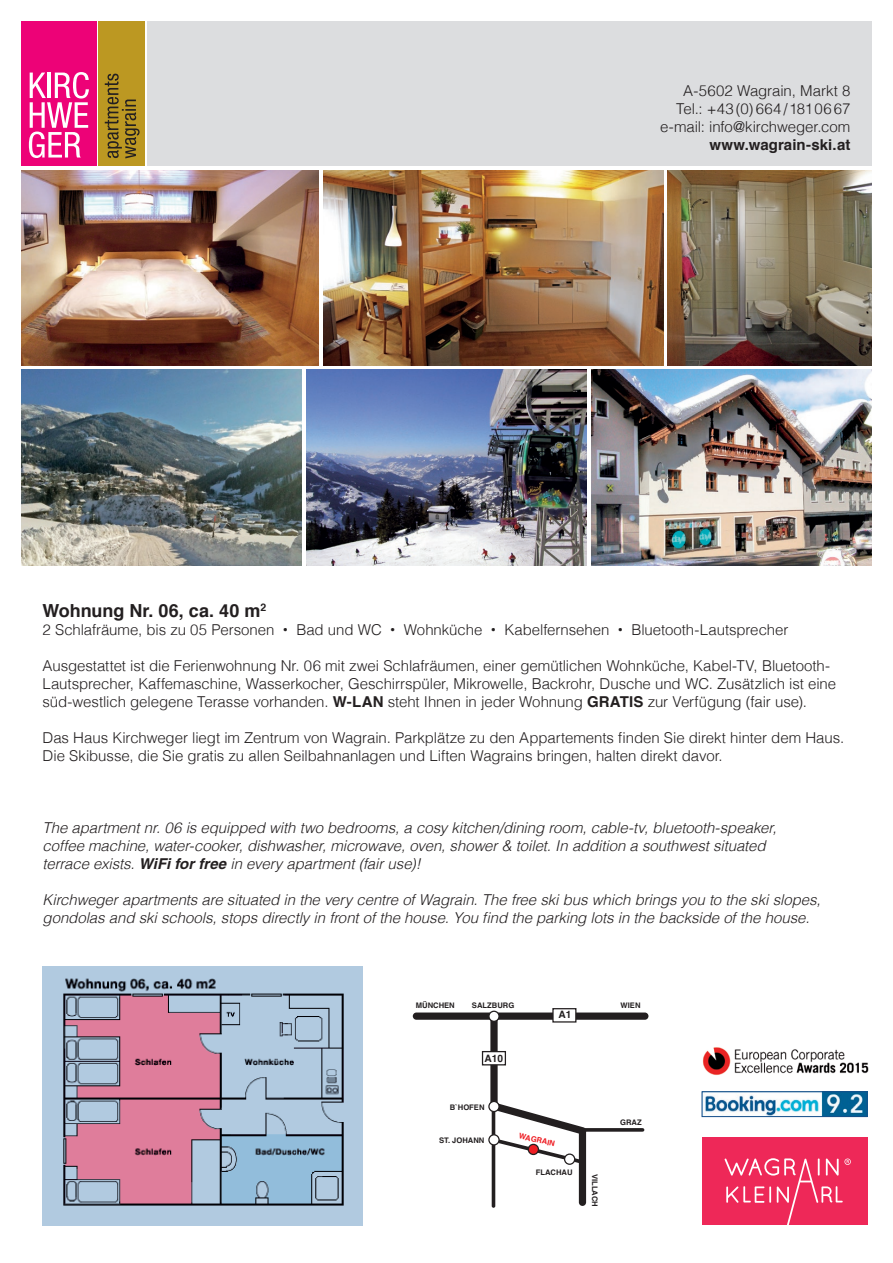
<style>
.page{position:relative;width:893px;height:1263px;background:#fff}
.page>*{position:absolute;margin:0;border:0;box-sizing:border-box;transform-origin:0 0}
.t1{font:700 18px "Helvetica";color:#231f20}
.t2{font:300 15px/18px "Helvetica";letter-spacing:-.005em;color:#231f20}
.t3{font:italic 300 15px/18px "Helvetica";letter-spacing:-.005em;color:#231f20}
.t4{font:700 15px "Helvetica";letter-spacing:.005em;color:#231f20}
.t5{font:700 10.2px "Helvetica";color:#231f20}
.t6{font:700 7.65px "Helvetica";color:#231f20}
.t7{font:700 7.65px "Helvetica";color:#ee1d23}
.s1{font-weight:400}
.s2{font-weight:700}
</style>
<div class="page">
<img style="left:668px;top:170px;width:204px;height:196px">
<img style="left:323px;top:170px;width:340px;height:196px">
<img style="left:21px;top:170px;width:298px;height:196px">
<img style="left:21px;top:370px;width:281px;height:196px">
<img style="left:591px;top:370px;width:281px;height:196px">
<img style="left:43px;top:966px;width:320px;height:260px">
<hr style="left:492px;top:1107px;width:3px;height:101px;background:#231f20;border-radius:2px">
<div style="left:413px;top:1012px;width:235px;height:8px;background:#231f20;border-radius:4px"></div>
<div style="left:579px;top:1128px;width:7px;height:78px;background:#231f20;border-radius:4px"></div>
<div style="left:490px;top:1014px;width:8px;height:96px;background:#231f20;border-radius:4px"></div>
<svg style="left:490px;top:1102px;width:154px;height:62px"></svg>
<div style="left:482px;top:1051px;width:24px;height:14px;background:#fff;border:1px solid #231f20"></div>
<div style="left:552px;top:1008px;width:24px;height:14px;background:#fff;border:1px solid #231f20"></div>
<svg style="left:489px;top:1011px;width:10px;height:10px"></svg>
<div style="left:488px;top:1010px;width:12px;height:12px;border:1px solid #231f20;border-radius:50%"></div>
<svg style="left:489px;top:1101px;width:10px;height:10px"></svg>
<div style="left:488px;top:1101px;width:12px;height:11px;border:1px solid #231f20;border-radius:50%"></div>
<div style="left:489px;top:1135px;width:10px;height:10px;background:#fff;border-radius:50%"></div>
<div style="left:488px;top:1134px;width:12px;height:11px;border:1px solid #231f20;border-radius:50%"></div>
<div style="left:528px;top:1144px;width:10px;height:10px;background:#ee1d23;border-radius:50%"></div>
<div style="left:528px;top:1144px;width:11px;height:11px;border:1px solid #231f20;border-radius:50%"></div>
<svg style="left:565px;top:1154px;width:10px;height:10px"></svg>
<div style="left:564px;top:1153px;width:11px;height:12px;border:1px solid #231f20;border-radius:50%"></div>
<div style="left:148px;top:21px;width:724px;height:145px;background:#dcdddf"></div>
<div style="left:19px;top:21px;width:127px;height:145px;background:linear-gradient(to bottom,#fff,#fff)"></div>
<div style="left:98px;top:21px;width:46px;height:145px;background:#bc9822"></div>
<div style="left:21px;top:21px;width:75px;height:145px;background:#ed0277"></div>
<svg style="left:29px;top:72px;width:60px;height:86px"></svg>
<svg style="left:105px;top:74px;width:35px;height:84px"></svg>
<img style="left:306px;top:370px;width:281px;height:196px">
<div style="left:702px;top:1137px;width:165px;height:88px;background:#ee2858"></div>
<svg style="left:725px;top:1158px;width:126px;height:67px"></svg>
<img style="left:702px;top:1047px;width:167px;height:28px">
<img style="left:704px;top:1093px;width:161px;height:22px">
<div style="left:702px;top:1091px;width:165px;height:26px;border:1px solid #174f89"></div>
<p class="t2" style="left:660px;top:80px;width:192px;text-align:right">A-5602 Wagrain, Markt 8<br>Tel.: +43(0) 664/18106 67 e-mail: info@kirchweger.com</p>
<p class="t4" style="left:709px;top:134px;width:143px">www.wagrain-ski.at</p>
<p class="t1" style="left:43px;top:599px;width:225px">Wohnung Nr. 06, ca. 40 m<sup>2</sup></p>
<p class="t2" style="left:43px;top:620px;width:747px">2 Schlafräume, bis zu 05 Personen <span class="s1">•</span> Bad und WC <span class="s1">•</span> Wohnküche <span class="s1">•</span> Kabelfernsehen <span class="s1">•</span> Bluetooth-Lautsprecher</p>
<p class="t2" style="left:43px;top:656px;width:795px">Ausgestattet ist die Ferienwohnung Nr. 06 mit zwei Schlafräumen, einer gemütlichen Wohnküche, Kabel-TV, Bluetooth-<br>Lautsprecher, Kaffemaschine, Wasserkocher, Geschirrspüler, Mikrowelle, Backrohr, Dusche und WC. Zusätzlich ist eine süd-westlich gelegene Terasse vorhanden. <span class="s2">W-LAN</span> steht Ihnen in jeder Wohnung <span class="s2">GRATIS</span> zur Verfügung (fair use).</p>
<p class="t2" style="left:43px;top:728px;width:803px">Das Haus Kirchweger liegt im Zentrum von Wagrain. Parkplätze zu den Appartements finden Sie direkt hinter dem Haus.<br>Die Skibusse, die Sie gratis zu allen Seilbahnanlagen und Liften Wagrains bringen, halten direkt davor.</p>
<p class="t3" style="left:43px;top:818px;width:735px">The apartment nr. 06 is equipped with two bedrooms, a cosy kitchen/dining room, cable-tv, bluetooth-speaker, coffee machine, water-cooker, dishwasher, microwave, oven, shower &amp; toilet. In addition a southwest situated terrace exists. <span class="s2">WiFi for free</span> in every apartment (fair use)!</p>
<p class="t3" style="left:43px;top:890px;width:780px">Kirchweger apartments are situated in the very centre of Wagrain. The free ski bus which brings you to the ski slopes, gondolas and ski schools, stops directly in front of the house. You find the parking lots in the backside of the house.</p>
<p class="t6" style="left:416px;top:1000px;width:40px">MÜNCHEN</p>
<p class="t6" style="left:472px;top:1000px;width:44px">SALZBURG</p>
<p class="t6" style="left:621px;top:1000px;width:21px">WIEN</p>
<p class="t5" style="left:484px;top:1051px;width:20px">A10</p>
<p class="t5" style="left:558px;top:1008px;width:15px">A1</p>
<p class="t6" style="left:450px;top:1102px;width:36px">B`HOFEN</p>
<p class="t6" style="left:439px;top:1135px;width:47px">ST. JOHANN</p>
<p class="t7" style="left:520px;top:1130px;width:38px;rotate:13deg">WAGRAIN</p>
<p class="t6" style="left:536px;top:1167px;width:38px">FLACHAU</p>
<p class="t6" style="left:600px;top:1174px;width:35px;rotate:90deg">VILLACH</p>
<p class="t6" style="left:620px;top:1117px;width:23px">GRAZ</p>
</div>
